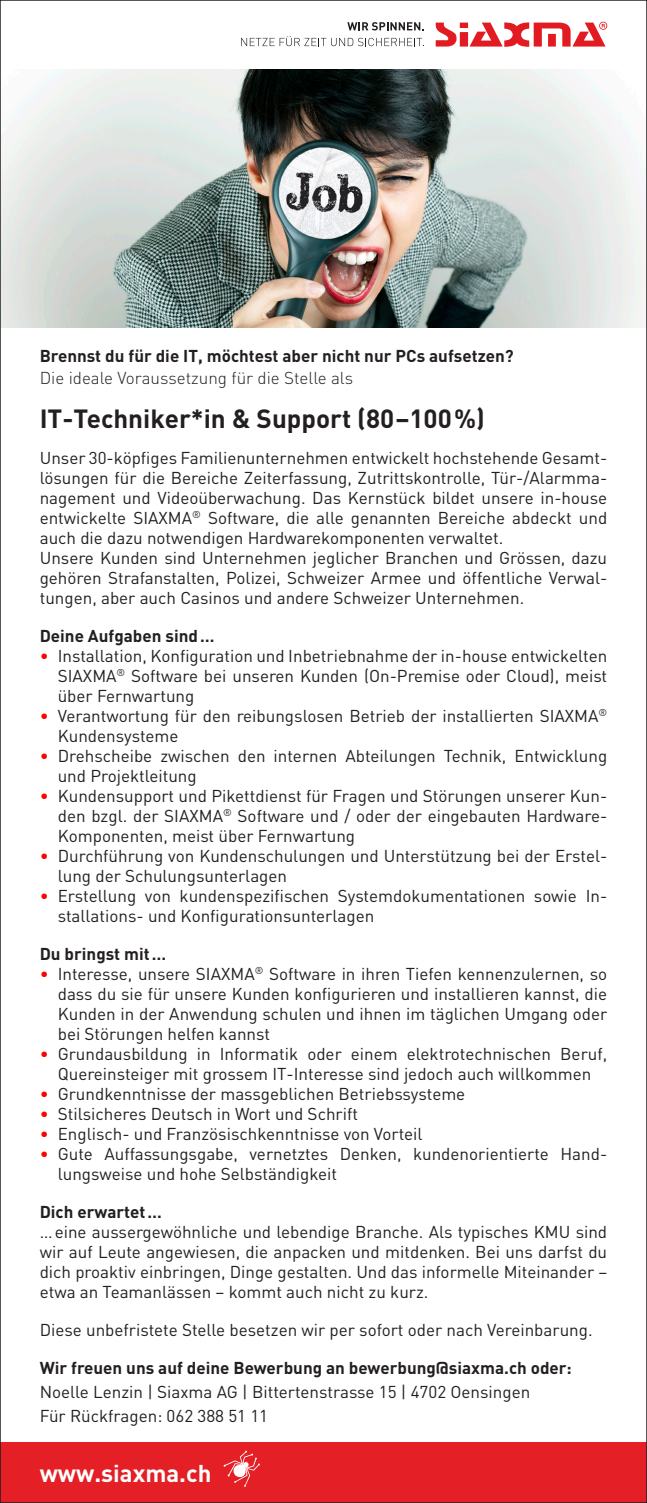
<style>
.page{position:relative;width:647px;height:1503px;background:#fff}
.page>*{position:absolute;margin:0;border:0;box-sizing:border-box;transform-origin:0 0}
.t1{font:700 26px "DIN Pro";color:#231f20}
.t2{font:700 24px "DIN Pro";color:#fff}
.t3{font:17px/20px "DIN Pro";color:#231f20}
.t4{font:700 17px "DIN Pro";color:#231f20}
.t5{font:300 17px "DIN Pro";color:#231f20}
.s1{color:#f00}
</style>
<div class="page">
<svg style="left:435px;top:22px;width:172px;height:25px"></svg>
<svg style="left:347px;top:22px;width:76px;height:8px"></svg>
<svg style="left:241px;top:36px;width:182px;height:10px"></svg>
<div style="left:0;top:1441px;width:646px;height:61px;background:#e41f25"></div>
<svg style="left:223px;top:1450px;width:37px;height:36px"></svg>
<img style="left:2px;top:69px;width:642px;height:258px">
<p class="t4" style="left:40px;top:344px;width:475px">Brennst du für die IT, möchtest aber nicht nur PCs aufsetzen?</p>
<p class="t5" style="left:40px;top:366px;width:315px">Die ideale Voraussetzung für die Stelle als</p>
<h1 class="t1" style="left:40px;top:400px;width:446px">IT-Techniker*in &amp; Support (80–100 %)</h1>
<p class="t3" style="left:40px;top:447px;width:568px">Unser 30-köpfiges Familienunternehmen entwickelt hochstehende Gesamt&shy;lösungen für die Bereiche Zeiterfassung, Zutrittskontrolle, Tür-/Alarmma&shy;nagement und Videoüberwachung. Das Kernstück bildet unsere in-house entwickelte SIAXMA<sup>®</sup> Software, die alle genannten Bereiche abdeckt und auch die dazu notwendigen Hardwarekomponenten verwaltet.<br>Unsere Kunden sind Unternehmen jeglicher Branchen und Grössen, dazu gehören Strafanstalten, Polizei, Schweizer Armee und öffentliche Verwal&shy;tungen, aber auch Casinos und andere Schweizer Unternehmen.</p>
<p class="t4" style="left:40px;top:624px;width:176px">Deine Aufgaben sind…</p>
<p class="t3" style="left:58px;top:645px;width:550px;text-align:justify;text-indent:-18px"><span class="s1">•</span> Installation, Konfiguration und Inbetriebnahme der in-house entwickelten SIAXMA<sup>®</sup> Software bei unseren Kunden (On-Premise oder Cloud), meist über Fernwartung</p>
<p class="t3" style="left:58px;top:705px;width:550px;text-indent:-18px"><span class="s1">•</span> Verantwortung für den reibungslosen Betrieb der installierten SIAXMA<sup>®<br></sup>Kundensysteme</p>
<p class="t3" style="left:58px;top:745px;width:550px;text-indent:-18px"><span class="s1">•</span> Drehscheibe zwischen den internen Abteilungen Technik, Entwicklung und Projektleitung</p>
<p class="t3" style="left:58px;top:785px;width:550px;text-align:justify;text-indent:-18px"><span class="s1">•</span> Kundensupport und Pikettdienst für Fragen und Störungen unserer Kun&shy;den bzgl. der SIAXMA<sup>®</sup> Software und / oder der eingebauten Hardware-Komponenten, meist über Fernwartung</p>
<p class="t3" style="left:58px;top:845px;width:550px;text-indent:-18px"><span class="s1">•</span> Durchführung von Kundenschulungen und Unterstützung bei der Erstel&shy;lung der Schulungsunterlagen</p>
<p class="t3" style="left:58px;top:885px;width:550px;text-indent:-18px"><span class="s1">•</span> Erstellung von kundenspezifischen Systemdokumentationen sowie In&shy;stallations- und Konfigurationsunterlagen</p>
<p class="t4" style="left:40px;top:942px;width:128px">Du bringst mit…</p>
<p class="t3" style="left:58px;top:963px;width:550px;text-align:justify;text-indent:-18px"><span class="s1">•</span> Interesse, unsere SIAXMA<sup>®</sup> Software in ihren Tiefen kennenzulernen, so dass du sie für unsere Kunden konfigurieren und installieren kannst, die Kunden in der Anwendung schulen und ihnen im täglichen Umgang oder bei Störungen helfen kannst</p>
<p class="t3" style="left:40px;top:1043px;width:568px;text-align:center"><span class="s1">•</span> Grundausbildung in Informatik oder einem elektrotechnischen Beruf,<br>Quereinsteiger mit grossem IT-Interesse sind jedoch auch willkommen</p>
<p class="t3" style="left:40px;top:1083px;width:427px"><span class="s1">•</span> Grundkenntnisse der massgeblichen Betriebssysteme</p>
<p class="t3" style="left:40px;top:1103px;width:319px"><span class="s1">•</span> Stilsicheres Deutsch in Wort und Schrift</p>
<p class="t3" style="left:40px;top:1123px;width:384px"><span class="s1">•</span> Englisch- und Französischkenntnisse von Vorteil</p>
<p class="t3" style="left:58px;top:1143px;width:550px;text-indent:-18px"><span class="s1">•</span> Gute Auffassungsgabe, vernetztes Denken, kundenorientierte Hand&shy;lungsweise und hohe Selbständigkeit</p>
<p class="t4" style="left:40px;top:1200px;width:124px">Dich erwartet…</p>
<p class="t3" style="left:40px;top:1221px;width:568px;text-align:justify">…eine aussergewöhnliche und lebendige Branche. Als typisches KMU sind wir auf Leute angewiesen, die anpacken und mitdenken. Bei uns darfst du dich proaktiv einbringen, Dinge gestalten. Und das informelle Miteinander – etwa an Teamanlässen – kommt auch nicht zu kurz.</p>
<p class="t3" style="left:40px;top:1319px;width:554px">Diese unbefristete Stelle besetzen wir per sofort oder nach Vereinbarung.</p>
<p class="t4" style="left:40px;top:1356px;width:533px">Wir freuen uns auf deine Bewerbung an bewerbung@siaxma.ch oder:</p>
<p class="t3" style="left:40px;top:1379px;width:492px;line-height:24px">Noelle Lenzin | Siaxma AG | Bittertenstrasse 15 | 4702 Oensingen<br>Für Rückfragen: 062 388 51 11</p>
<h2 class="t2" style="left:40px;top:1456px;width:173px">www.siaxma.ch</h2>
</div>
